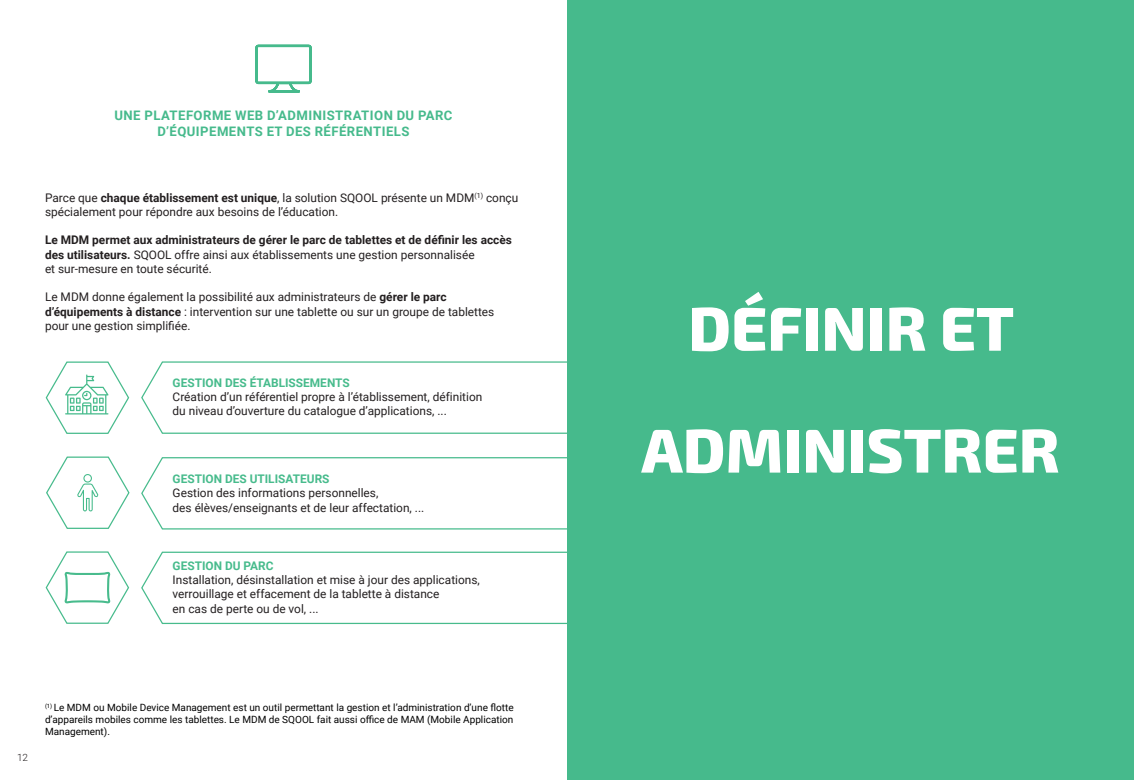
<style>
.page{position:relative;width:1134px;height:780px;background:#fff}
.page>*{position:absolute;margin:0;border:0;box-sizing:border-box;transform-origin:0 0}
.t1{font:800 61.88px/121.8px "Exo 2";color:#fff;text-align:center}
.t2{font:700 13.12px/15.8px "Roboto";letter-spacing:.035em;color:#46ba8c;text-align:center}
.t3{font:11.88px/14.2px "Roboto";color:#231f20}
.t4{font:700 11.88px/14.2px "Roboto";color:#231f20}
.t5{font:700 11.88px "Roboto";color:#47bb8c}
.t6{font:10px/12px "Roboto";color:#000001;text-align:justify}
.t7{font:300 10px "Roboto";color:#231f20}
.s1{font-weight:700}
.s2{font-weight:400}
</style>
<div class="page">
<svg style="left:141px;top:361px;width:426px;height:73px"></svg>
<svg style="left:141px;top:457px;width:426px;height:73px"></svg>
<svg style="left:141px;top:551px;width:426px;height:73px"></svg>
<svg style="left:45px;top:551px;width:85px;height:73px"></svg>
<svg style="left:45px;top:361px;width:85px;height:73px"></svg>
<svg style="left:46px;top:456px;width:84px;height:73px"></svg>
<div style="left:567px;top:0;width:567px;height:780px;background:#46ba8c"></div>
<svg style="left:255px;top:45px;width:56px;height:47px"></svg>
<p class="t2" style="left:114px;top:107px;width:340px">UNE PLATEFORME WEB D’ADMINISTRATION DU PARC<br>D’ÉQUIPEMENTS ET DES RÉFÉRENTIELS</p>
<p class="t3" style="left:45px;top:190px;width:475px">Parce que <span class="s1">chaque établissement est unique</span>, la solution SQOOL présente un MDM<sup>(1)</sup> conçu spécialement pour répondre aux besoins de l’éducation.</p>
<p class="t4" style="left:45px;top:232px;width:468px">Le MDM permet aux administrateurs de gérer le parc de tablettes et de définir les accès des utilisateurs. <span class="s2">SQOOL offre ainsi aux établissements une gestion personnalisée<br>et sur-mesure en toute sécurité.</span></p>
<p class="t3" style="left:45px;top:289px;width:451px">Le MDM donne également la possibilité aux administrateurs de <span class="s1">gérer le parc d’équipements à distance</span> : intervention sur une tablette ou sur un groupe de tablettes pour une gestion simplifiée.</p>
<p class="t5" style="left:173px;top:374px;width:179px">GESTION DES ÉTABLISSEMENTS</p>
<p class="t3" style="left:173px;top:389px;width:311px">Création d’un référentiel propre à l’établissement, définition du niveau d’ouverture du catalogue d’applications, ...</p>
<p class="t5" style="left:173px;top:470px;width:158px">GESTION DES UTILISATEURS</p>
<p class="t3" style="left:173px;top:485px;width:253px">Gestion des informations personnelles,<br>des élèves/enseignants et de leur affectation, ...</p>
<p class="t5" style="left:173px;top:557px;width:102px">GESTION DU PARC</p>
<p class="t3" style="left:173px;top:572px;width:309px">Installation, désinstallation et mise à jour des applications, verrouillage et effacement de la tablette à distance<br>en cas de perte ou de vol, ...</p>
<p class="t7" style="left:17px;top:750px;width:13px">12</p>
<p class="t6" style="left:45px;top:701px;width:470px"><sup>(1)</sup> Le MDM ou Mobile Device Management est un outil permettant la gestion et l’administration d’une flotte d’appareils mobiles comme les tablettes. Le MDM de SQOOL fait aussi office de MAM (Mobile Application Management).</p>
<h1 class="t1" style="left:641px;top:269px;width:420px">DÉFINIR ET<br>ADMINISTRER</h1>
</div>
